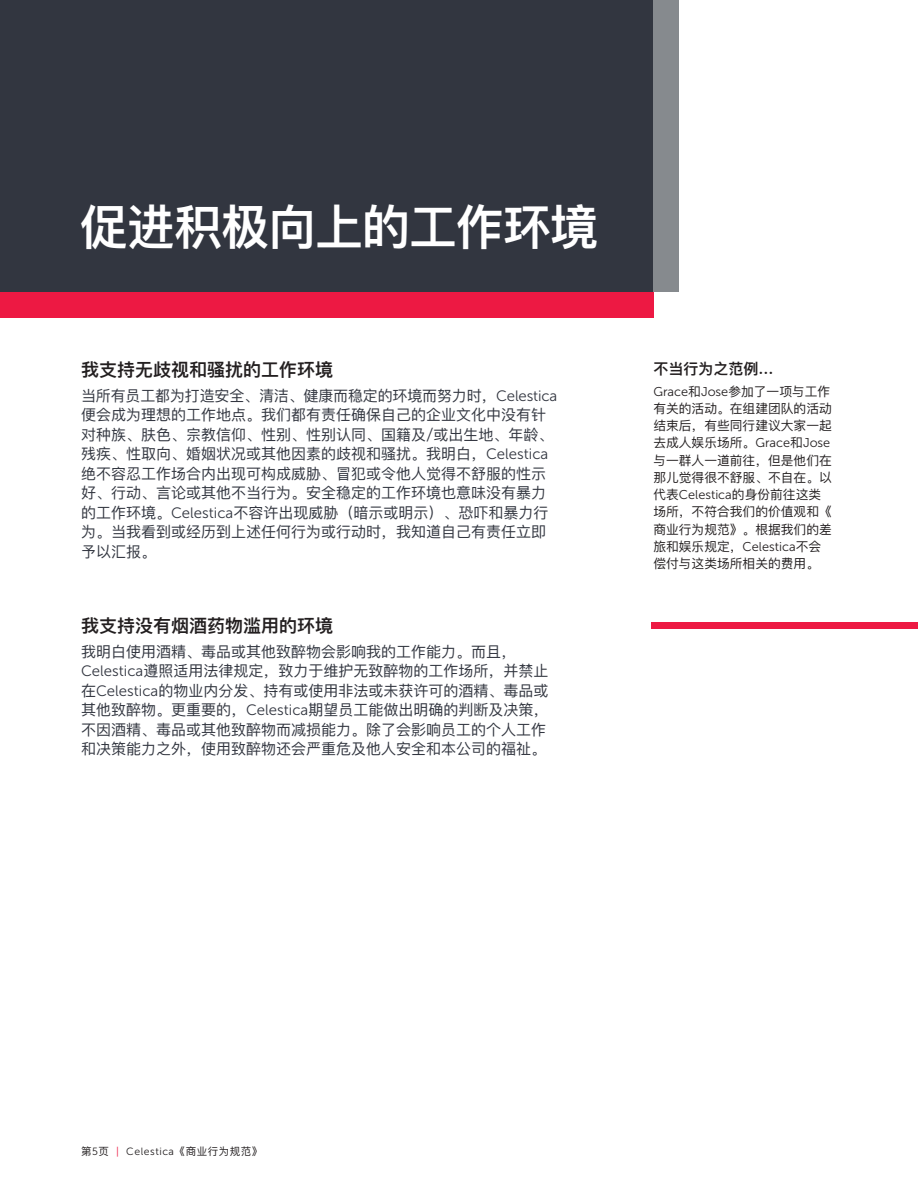
<style>
.page{position:relative;width:918px;height:1188px;background:#fff}
.page>*{position:absolute;margin:0;border:0;box-sizing:border-box;transform-origin:0 0}
.section_main_headi{font:600 48px "Ping Fang SC";letter-spacing:-.02em;color:#fff}
.body_heads{font:600 18px "Ping Fang SC";color:#231f20}
.body{font:15px/19.5px "Ping Fang SC";color:#323640}
.sidebar_head{font:600 15px "Ping Fang SC";color:#231f20}
.side_bar_body{font:12.75px/17.2px "Ping Fang SC";color:#231f20}
.t1{font:10.5px "Ping Fang SC";letter-spacing:.05em;color:#231f20}
.s1{font-family:"Museo Sans 300"}
.s2{font-family:"Museo Sans 300";color:#ed1943}
</style>
<div class="page">
<div style="left:0;top:0;width:653px;height:292px;background:#323640"></div>
<div style="left:0;top:292px;width:653px;height:26px;background:#ed1943"></div>
<div style="left:653px;top:0;width:26px;height:292px;background:#868a8e"></div>
<div style="left:652px;top:622px;width:266px;height:7px;background:#ed1943"></div>
<p class="section_main_headi" style="left:80px;top:197px;width:520px">促进积极向上的工作环境</p>
<p class="body_heads" style="left:81px;top:358px;width:253px">我支持无歧视和骚扰的工作环境</p>
<p class="body" style="left:81px;top:386px;width:478px">当所有员工都为打造安全、清洁、健康而稳定的环境而努力时，<span class="s1">Celestica</span>便会成为理想的工作地点。我们都有责任确保自己的企业文化中没有针对种族、肤色、宗教信仰、性别、性别认同、国籍及/或出生地、年龄、残疾、性取向、婚姻状况或其他因素的歧视和骚扰。我明白，<span class="s1">Celestica</span>绝不容忍工作场合内出现可构成威胁、冒犯或令他人觉得不舒服的性示好、行动、言论或其他不当行为。安全稳定的工作环境也意味没有暴力的工作环境。<span class="s1">Celestica</span>不容许出现威胁（暗示或明示）、恐吓和暴力行为。当我看到或经历到上述任何行为或行动时，我知道自己有责任立即予以汇报。</p>
<p class="body_heads" style="left:81px;top:614px;width:253px">我支持没有烟酒药物滥用的环境</p>
<p class="body" style="left:81px;top:642px;width:469px">我明白使用酒精、毒品或其他致醉物会影响我的工作能力。而且，<span class="s1">Celestica</span>遵照适用法律规定，致力于维护无致醉物的工作场所，并禁止在<span class="s1">Celestica</span>的物业内分发、持有或使用非法或未获许可的酒精、毒品或其他致醉物。更重要的，<span class="s1">Celestica</span>期望员工能做出明确的判断及决策，不因酒精、毒品或其他致醉物而减损能力。除了会影响员工的个人工作和决策能力之外，使用致醉物还会严重危及他人安全和本公司的福祉。</p>
<p class="sidebar_head" style="left:653px;top:359px;width:121px">不当行为之范例…</p>
<p class="side_bar_body" style="left:653px;top:382px;width:180px"><span class="s1">Grace</span>和<span class="s1">Jose</span>参加了一项与工作有关的活动。在组建团队的活动结束后，有些同行建议大家一起去成人娱乐场所。<span class="s1">Grace</span>和<span class="s1">Jose</span>与一群人一道前往，但是他们在那儿觉得很不舒服、不自在。以代表<span class="s1">Celestica</span>的身份前往这类场所，不符合我们的价值观和《商业行为规范》。根据我们的差旅和娱乐规定，<span class="s1">Celestica</span>不会偿付与这类场所相关的费用。</p>
<p class="t1" style="left:81px;top:1145px;width:183px">第<span class="s1">5</span>页 <span class="s2">|</span> <span class="s1">Celestica</span>《商业行为规范》</p>
</div>
